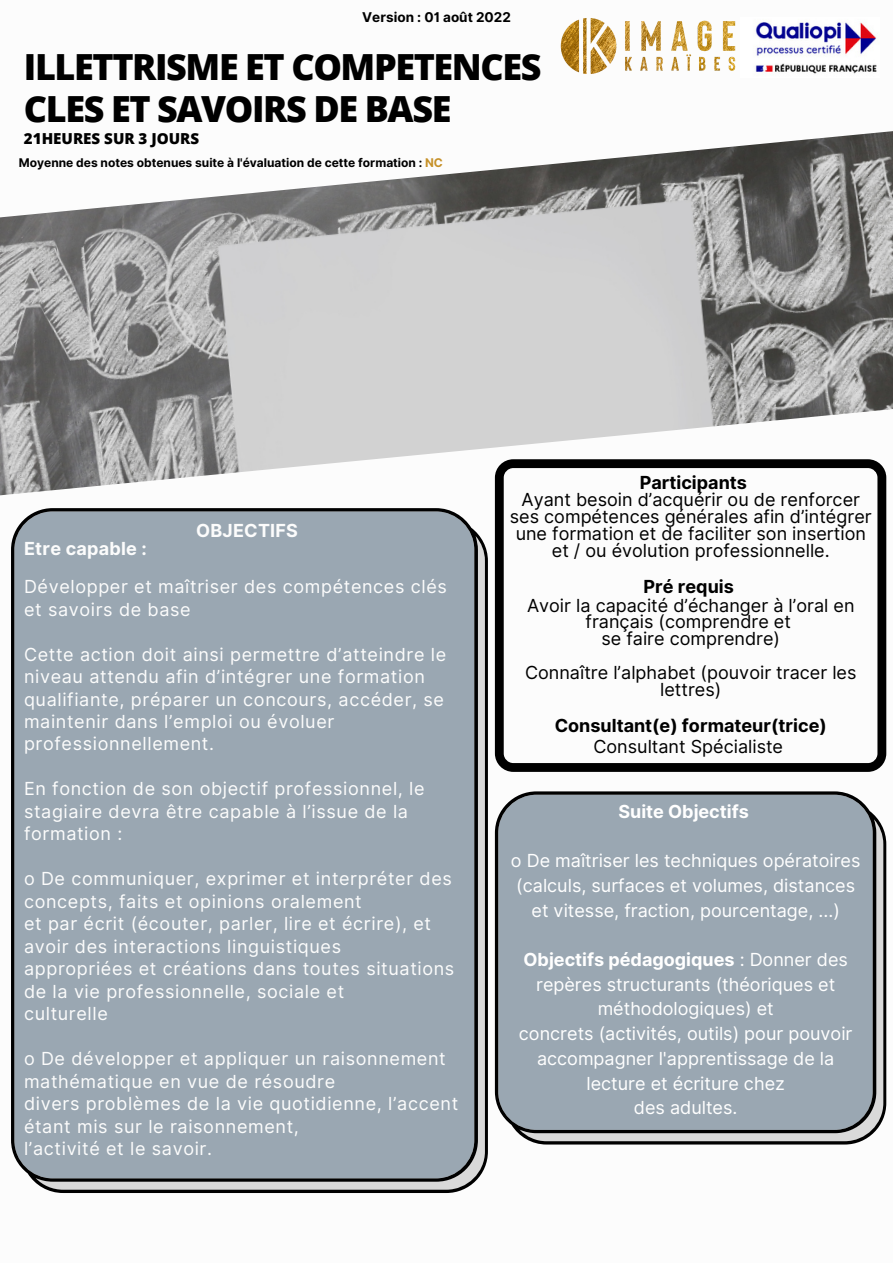
<style>
.page{position:relative;width:893px;height:1264px;background:#fff}
.page>*{position:absolute;margin:0;border:0;box-sizing:border-box;transform-origin:0 0}
.t1{font:800 36px/42.3px "Open Sans";letter-spacing:-.04em;color:#000}
.t2{font:18px/22.5px "Inter";letter-spacing:.035em;color:#fcfcfc}
.t3{font:18px/24.8px "Inter";color:#fff;text-align:center}
.t4{font:18px/16.8px "Inter";color:#000;text-align:center}
.t5{font:700 18px "Inter";color:#000}
.t6{font:700 18px "Inter";letter-spacing:.01em;color:#fcfcfc}
.t7{font:700 18px "Inter";color:#fff}
.t8{font:800 15.15px "Open Sans";color:#000}
.t9{font:700 13.5px "Inter";color:#000}
.t10{font:700 12px "Inter";color:#000}
.s1{color:#c69129}
.s2{font-weight:700}
</style>
<div class="page">
<img style="left:0;top:131px;width:892px;height:368px">
<div style="left:11px;top:508px;width:477px;height:684px;background:#9aa7b2"></div>
<svg style="left:495px;top:459px;width:391px;height:313px"></svg>
<img style="left:560px;top:18px;width:176px;height:56px">
<img style="left:755px;top:22px;width:122px;height:52px">
<svg style="left:495px;top:791px;width:391px;height:353px;background:#939fa9"></svg>
<p class="t9" style="left:362px;top:9px;width:150px">Version : 01 août 2022</p>
<h1 class="t1" style="left:24px;top:45px;width:519px">ILLETTRISME ET COMPETENCES<br>CLES ET SAVOIRS DE BASE</h1>
<p class="t8" style="left:24px;top:128px;width:177px">21HEURES SUR 3 JOURS</p>
<p class="t10" style="left:19px;top:155px;width:426px">Moyenne des notes obtenues suite à l'évaluation de cette formation : <span class="s1">NC</span></p>
<p class="t6" style="left:196px;top:519px;width:103px">OBJECTIFS</p>
<p class="t6" style="left:24px;top:537px;width:124px">Etre capable :</p>
<p class="t2" style="left:24px;top:575px;width:424px">Développer et maîtriser des compétences clés et savoirs de base</p>
<p class="t2" style="left:24px;top:642px;width:423px">Cette action doit ainsi permettre d’atteindre le niveau attendu afin d’intégrer une formation qualifiante, préparer un concours, accéder, se maintenir dans l’emploi ou évoluer professionnellement.</p>
<p class="t2" style="left:24px;top:777px;width:402px">En fonction de son objectif professionnel, le stagiaire devra être capable à l’issue de la formation :</p>
<p class="t2" style="left:24px;top:867px;width:432px">o De communiquer, exprimer et interpréter des concepts, faits et opinions oralement<br>et par écrit (écouter, parler, lire et écrire), et avoir des interactions linguistiques<br>appropriées et créations dans toutes situations de la vie professionnelle, sociale et<br>culturelle</p>
<p class="t2" style="left:24px;top:1047px;width:435px">o De développer et appliquer un raisonnement mathématique en vue de résoudre<br>divers problèmes de la vie quotidienne, l’accent étant mis sur le raisonnement,<br>l’activité et le savoir.</p>
<p class="t5" style="left:639px;top:472px;width:109px">Participants</p>
<p class="t4" style="left:510px;top:491px;width:363px">Ayant besoin d’acquérir ou de renforcer ses compétences générales afin d’intégrer une formation et de faciliter son insertion et / ou évolution professionnelle.</p>
<p class="t5" style="left:643px;top:575px;width:92px">Pré requis</p>
<p class="t4" style="left:527px;top:596px;width:329px">Avoir la capacité d’échanger à l’oral en français (comprendre et<br>se faire comprendre)</p>
<p class="t4" style="left:525px;top:664px;width:333px">Connaître l’alphabet (pouvoir tracer les lettres)</p>
<p class="t5" style="left:554px;top:714px;width:273px">Consultant(e) formateur(trice)</p>
<p class="t4" style="left:593px;top:738px;width:191px">Consultant Spécialiste</p>
<p class="t7" style="left:618px;top:800px;width:132px">Suite Objectifs</p>
<p class="t3" style="left:511px;top:848px;width:351px">o De maîtriser les techniques opératoires (calculs, surfaces et volumes, distances et vitesse, fraction, pourcentage, ...)</p>
<p class="t3" style="left:519px;top:947px;width:335px"><span class="s2">Objectifs pédagogiques</span> : Donner des repères structurants (théoriques et méthodologiques) et<br>concrets (activités, outils) pour pouvoir accompagner l'apprentissage de la lecture et écriture chez<br>des adultes.</p>
</div>
